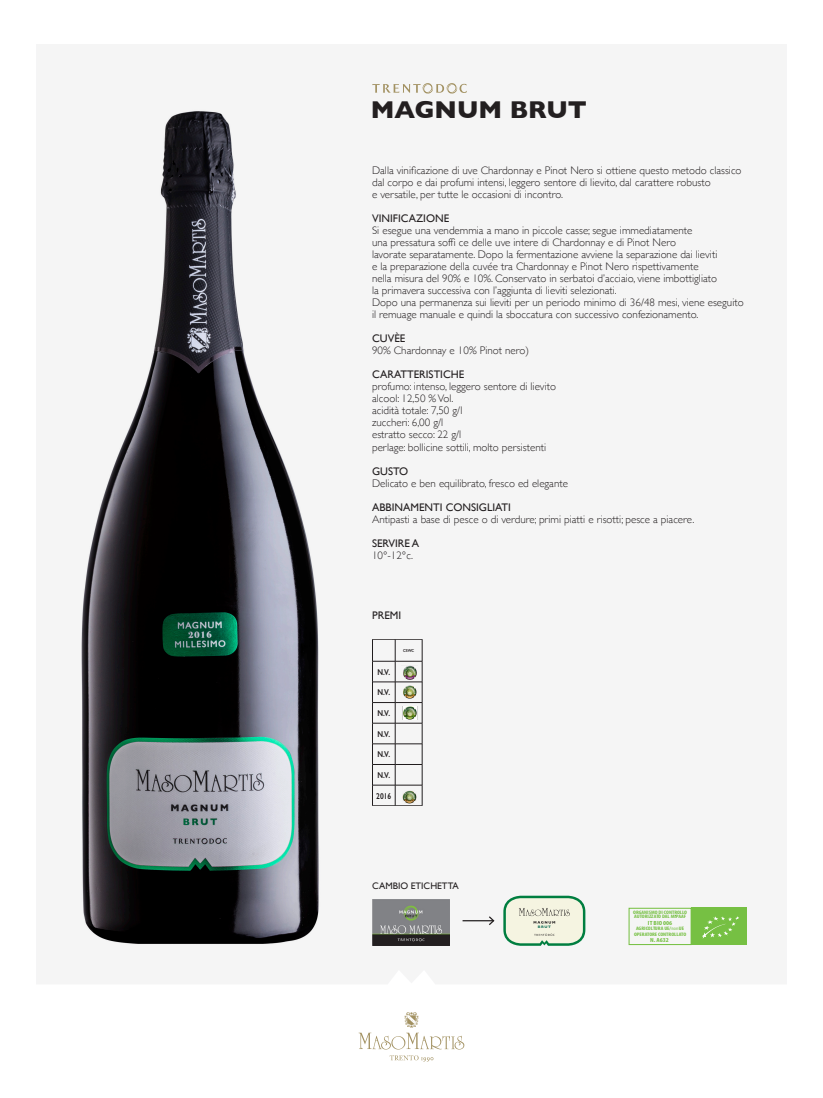
<style>
.page{position:relative;width:823px;height:1098px;background:#fff}
.page>*{position:absolute;margin:0;border:0;box-sizing:border-box;transform-origin:0 0}
.t1{font:700 24.8px "Gill Sans";color:#231f20}
.t2{font:300 11px/12px "Gill Sans";color:#231f20}
.t3{font:11px "Gill Sans";color:#231f20}
.t4{font:9.4px "Gill Sans";color:#231f20}
.t5{font:600 8.5px "Gill Sans";color:#231f20;scale:.84 1}
.t6{font:700 condensed 6px "Myriad Pro";color:#76c043;scale:1.18 1}
.t7{font:700 condensed 5px/4.7px "Myriad Pro";color:#76c043;scale:1.18 1}
.t8{font:600 4.4px "Gill Sans";color:#231f20;scale:.84 1}
.t9{font:700 3.6px "Gill Sans";color:#136f57}
.s1{font-weight:400}
.s2{font-weight:400;font-style:italic}
</style>
<div class="page">
<svg style="left:358px;top:1012px;width:106px;height:49px"></svg>
<svg style="left:395px;top:83px;width:71px;height:11px"></svg>
<svg style="left:395px;top:639px;width:28px;height:167px"></svg>
<img style="left:401px;top:665px;width:16px;height:14px">
<img style="left:401px;top:685px;width:16px;height:13px">
<img style="left:401px;top:706px;width:16px;height:13px">
<hr style="left:462px;top:919px;width:31px;height:2px;background:#231f20">
<svg style="left:487px;top:916px;width:8px;height:10px"></svg>
<div style="left:690px;top:907px;width:56px;height:37px;background:#76c043"></div>
<svg style="left:702px;top:916px;width:36px;height:22px"></svg>
<div style="left:628px;top:907px;width:63px;height:37px;border:1px solid #76c043"></div>
<svg style="left:503px;top:895px;width:82px;height:50px;background:#cfdec8"></svg>
<img style="left:81px;top:83px;width:314px;height:863px">
<img style="left:372px;top:899px;width:77px;height:46px">
<p class="t1" style="left:370px;top:90px;width:218px">MAGNUM BRUT</p>
<p class="t2" style="left:372px;top:164px;width:371px">Dalla vinificazione di uve Chardonnay e Pinot Nero si ottiene questo metodo classico dal corpo e dai profumi intensi, leggero sentore di lievito, dal carattere robusto</p>
<p class="t2" style="left:372px;top:188px;width:192px">e versatile, per tutte le occasioni di incontro.</p>
<p class="t3" style="left:372px;top:212px;width:79px">VINIFICAZIONE</p>
<p class="t2" style="left:372px;top:224px;width:322px">Si esegue una vendemmia a mano in piccole casse; segue immediatamente</p>
<p class="t2" style="left:372px;top:236px;width:305px">una pressatura soffi ce delle uve intere di Chardonnay e di Pinot Nero</p>
<p class="t2" style="left:372px;top:248px;width:346px">lavorate separatamente. Dopo la fermentazione avviene la separazione dai lieviti</p>
<p class="t2" style="left:372px;top:260px;width:328px">e la preparazione della cuvée tra Chardonnay e Pinot Nero rispettivamente</p>
<p class="t2" style="left:372px;top:272px;width:346px">nella misura del 90% e 10%. Conservato in serbatoi d’acciaio, viene imbottigliato</p>
<p class="t2" style="left:372px;top:284px;width:246px">la primavera successiva con l’aggiunta di lieviti selezionati.</p>
<p class="t2" style="left:372px;top:296px;width:373px">Dopo una permanenza sui lieviti per un periodo minimo di 36/48 mesi, viene eseguito il remuage manuale e quindi la sboccatura con successivo confezionamento.</p>
<p class="t2" style="left:372px;top:332px;width:158px"><span class="s1">CUVÈE<br></span>90% Chardonnay e 10% Pinot nero)</p>
<p class="t3" style="left:372px;top:368px;width:94px">CARATTERISTICHE</p>
<p class="t2" style="left:372px;top:380px;width:185px">profumo: intenso, leggero sentore di lievito</p>
<p class="t2" style="left:372px;top:392px;width:83px">alcool: 12,50 % Vol.</p>
<p class="t2" style="left:372px;top:404px;width:92px">acidità totale: 7,50 g/l</p>
<p class="t2" style="left:372px;top:416px;width:73px">zuccheri: 6,00 g/l</p>
<p class="t2" style="left:372px;top:428px;width:91px">estratto secco: 22 g/l</p>
<p class="t2" style="left:372px;top:440px;width:175px">perlage: bollicine sottili, molto persistenti</p>
<p class="t2" style="left:372px;top:464px;width:197px"><span class="s1">GUSTO<br></span>Delicato e ben equilibrato, fresco ed elegante</p>
<p class="t2" style="left:372px;top:500px;width:323px"><span class="s1">ABBINAMENTI CONSIGLIATI<br></span>Antipasti a base di pesce o di verdure; primi piatti e risotti; pesce a piacere.</p>
<p class="t2" style="left:372px;top:536px;width:49px"><span class="s1">SERVIRE A<br></span>10°-12°c.</p>
<p class="t3" style="left:372px;top:608px;width:31px">PREMI</p>
<p class="t5" style="left:377px;top:666px;width:17px">N.V.</p>
<p class="t5" style="left:377px;top:687px;width:17px">N.V.</p>
<p class="t5" style="left:377px;top:707px;width:17px">N.V.</p>
<p class="t5" style="left:377px;top:728px;width:17px">N.V.</p>
<p class="t5" style="left:377px;top:749px;width:17px">N.V.</p>
<p class="t5" style="left:377px;top:769px;width:17px">N.V.</p>
<p class="t5" style="left:376px;top:790px;width:19px">2016</p>
<p class="t8" style="left:403px;top:647px;width:15px">CSWC</p>
<p class="t4" style="left:372px;top:879px;width:88px">CAMBIO ETICHETTA</p>
<p class="t9" style="left:537px;top:924px;width:15px">BRUT</p>
<p class="t7" style="left:632px;top:909px;width:47px">ORGANISMO DI CONTROLLO<br>AUTORIZZATO DAL MIPAAF</p>
<p class="t6" style="left:647px;top:918px;width:22px">IT BIO 006</p>
<p class="t7" style="left:633px;top:931px;width:46px">OPERATORE CONTROLLATO</p>
<p class="t6" style="left:649px;top:936px;width:17px">N. A632</p>
<p class="t7" style="left:635px;top:925px;width:42px">AGRICOLTURA UE/<span class="s2">non</span>UE</p>
</div>
